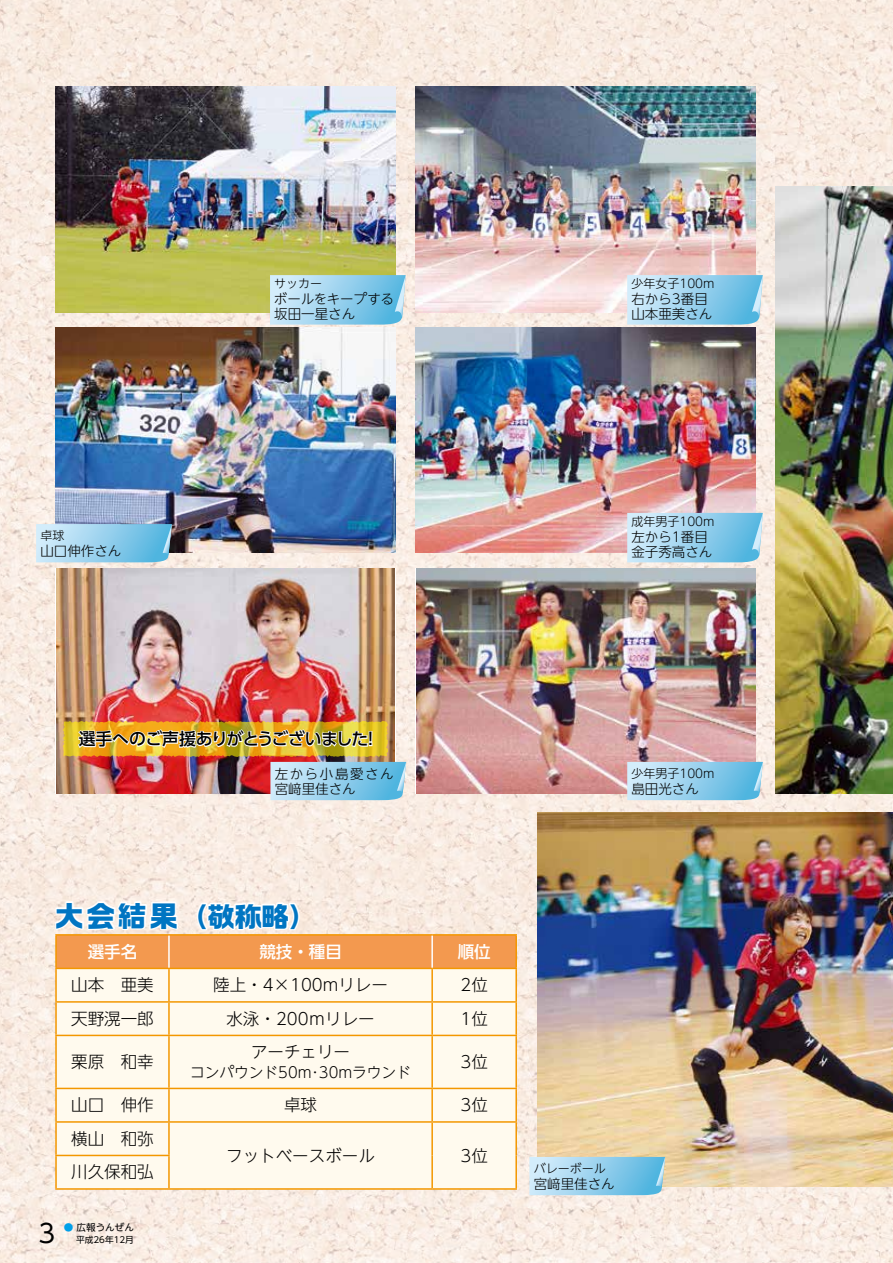
<style>
.page{position:relative;width:893px;height:1263px;background:#fff}
.page>*{position:absolute;margin:0;border:0;box-sizing:border-box;transform-origin:0 0}
.t1{font:700 27px "Ro G San Srf Std";color:#0075c2}
.t2{font:25.5px "UD Shin Go NT Pr 6";color:#000}
.t3{font:500 16.8px "UD Shin Go Pr 6";letter-spacing:-.03em;color:#000}
.t4{font:300 16.5px/33.5px "UD Shin Go NT Pr 6";color:#000}
.t5{font:500 16.5px "UD Shin Go NT Pr 6";color:#fff}
.t6{font:300 15px "UD Shin Go NT Pr 6";color:#000}
.t7{font:300 13.5px/15px "UD Shin Go NT Pr 6";color:#000}
.t8{font:300 13.5px/15px "UD Shin Go NT Pr 6";letter-spacing:.115em;color:#000}
.t9{font:300 12px "UD Shin Go NT Pr 6";color:#000}
.t10{font:9.6px "UD Shin Go NT Pr 6";color:#000}
.t11{font:8.7px "UD Shin Go NT Pr 6";color:#000}
.s1{font-size:28.5px}
.s2{color:#00a0e9}
</style>
<div class="page">
<img style="left:0;top:0;width:893px;height:1263px">
<svg style="left:892px;top:0;width:1px;height:22px"></svg>
<img style="left:55px;top:87px;width:340px;height:225px">
<img style="left:415px;top:87px;width:340px;height:225px">
<img style="left:55px;top:327px;width:340px;height:226px">
<img style="left:415px;top:327px;width:340px;height:226px">
<img style="left:56px;top:568px;width:338px;height:225px">
<img style="left:537px;top:812px;width:356px;height:374px">
<img style="left:416px;top:568px;width:339px;height:225px">
<img style="left:775px;top:187px;width:118px;height:606px">
<svg style="left:627px;top:513px;width:136px;height:49px;background:#9cd3ee"></svg>
<svg style="left:36px;top:524px;width:136px;height:38px;background:#96cfeb"></svg>
<svg style="left:627px;top:762px;width:136px;height:38px;background:#97d1ed"></svg>
<svg style="left:529px;top:1157px;width:136px;height:38px;background:#97d1ec"></svg>
<img style="left:63px;top:721px;width:343px;height:79px">
<svg style="left:270px;top:275px;width:136px;height:50px;background:#9cd3ed"></svg>
<svg style="left:627px;top:275px;width:136px;height:50px;background:#9dd3ee"></svg>
<svg style="left:54px;top:898px;width:462px;height:70px;background:#f6c6a0"></svg>
<div style="left:57px;top:969px;width:458px;height:219px;background:#fffaee"></div>
<hr style="left:55px;top:934px;width:114px;height:2px;background:#f39700">
<hr style="left:55px;top:936px;width:2px;height:32px;background:#f39700">
<hr style="left:169px;top:934px;width:263px;height:2px;background:#f39700">
<hr style="left:432px;top:934px;width:85px;height:2px;background:#f39700">
<hr style="left:515px;top:936px;width:2px;height:32px;background:#f39700">
<hr style="left:55px;top:968px;width:114px;height:1px;background:#f39700">
<hr style="left:55px;top:969px;width:2px;height:32px;background:#f39700">
<hr style="left:169px;top:968px;width:263px;height:1px;background:#f39700">
<hr style="left:168px;top:969px;width:2px;height:32px;background:#f39700">
<hr style="left:432px;top:968px;width:85px;height:1px;background:#f39700">
<hr style="left:431px;top:969px;width:2px;height:32px;background:#f39700">
<hr style="left:515px;top:969px;width:2px;height:32px;background:#f39700">
<hr style="left:55px;top:1001px;width:114px;height:2px;background:#f39700">
<hr style="left:55px;top:1003px;width:2px;height:32px;background:#f39700">
<hr style="left:169px;top:1001px;width:263px;height:2px;background:#f39700">
<hr style="left:168px;top:1003px;width:2px;height:32px;background:#f39700">
<hr style="left:432px;top:1001px;width:85px;height:2px;background:#f39700">
<hr style="left:431px;top:1003px;width:2px;height:32px;background:#f39700">
<hr style="left:515px;top:1003px;width:2px;height:32px;background:#f39700">
<hr style="left:55px;top:1035px;width:114px;height:1px;background:#f39700">
<hr style="left:55px;top:1036px;width:2px;height:52px;background:#f39700">
<hr style="left:169px;top:1035px;width:263px;height:1px;background:#f39700">
<hr style="left:168px;top:1036px;width:2px;height:52px;background:#f39700">
<hr style="left:432px;top:1035px;width:85px;height:1px;background:#f39700">
<hr style="left:431px;top:1036px;width:2px;height:52px;background:#f39700">
<hr style="left:515px;top:1036px;width:2px;height:52px;background:#f39700">
<hr style="left:55px;top:1088px;width:114px;height:1px;background:#f39700">
<hr style="left:55px;top:1089px;width:2px;height:32px;background:#f39700">
<hr style="left:169px;top:1088px;width:263px;height:1px;background:#f39700">
<hr style="left:168px;top:1089px;width:2px;height:32px;background:#f39700">
<hr style="left:432px;top:1088px;width:85px;height:1px;background:#f39700">
<hr style="left:431px;top:1089px;width:2px;height:32px;background:#f39700">
<hr style="left:515px;top:1089px;width:2px;height:32px;background:#f39700">
<hr style="left:55px;top:1121px;width:114px;height:2px;background:#f39700">
<hr style="left:55px;top:1123px;width:2px;height:32px;background:#f39700">
<hr style="left:169px;top:1121px;width:263px;height:2px;background:#f39700">
<hr style="left:168px;top:1123px;width:2px;height:32px;background:#f39700">
<hr style="left:432px;top:1121px;width:85px;height:2px;background:#f39700">
<hr style="left:431px;top:1123px;width:2px;height:32px;background:#f39700">
<hr style="left:515px;top:1123px;width:2px;height:32px;background:#f39700">
<hr style="left:55px;top:1155px;width:115px;height:1px;background:#f39700">
<hr style="left:55px;top:1156px;width:2px;height:32px;background:#f39700">
<hr style="left:168px;top:1156px;width:2px;height:32px;background:#f39700">
<hr style="left:431px;top:1155px;width:2px;height:33px;background:#f39700">
<hr style="left:515px;top:1155px;width:2px;height:33px;background:#f39700">
<hr style="left:55px;top:1188px;width:114px;height:2px;background:#f39700">
<hr style="left:169px;top:1188px;width:263px;height:2px;background:#f39700">
<hr style="left:432px;top:1188px;width:85px;height:2px;background:#f39700">
<hr style="left:168px;top:936px;width:2px;height:32px;background:#fff">
<hr style="left:431px;top:936px;width:2px;height:32px;background:#fff">
<p class="t9" style="left:274px;top:274px;width:49px">サッカー</p>
<p class="t7" style="left:274px;top:291px;width:122px">ボールをキープする坂田一星さん</p>
<p class="t9" style="left:631px;top:274px;width:85px">少年女子100m</p>
<p class="t7" style="left:631px;top:291px;width:82px">右から3番目山本亜美さん</p>
<p class="t9" style="left:40px;top:526px;width:25px">卓球</p>
<p class="t7" style="left:40px;top:543px;width:82px">山口伸作さん</p>
<p class="t9" style="left:631px;top:512px;width:85px">成年男子100m</p>
<p class="t7" style="left:631px;top:529px;width:82px">左から1番目金子秀高さん</p>
<p class="t3" style="left:79px;top:725px;width:291px">選手へのご声援ありがとうございました</p>
<p class="t3" style="left:362px;top:725px;width:18px">!</p>
<p class="t8" style="left:275px;top:765px;width:121px">左から小島愛さん宮﨑里佳さん</p>
<h1 class="t1" style="left:55px;top:898px;width:262px"><span class="s1">大会結果</span>（敬称略(</h1>
<p class="t5" style="left:88px;top:938px;width:51px">選手名</p>
<p class="t5" style="left:259px;top:938px;width:84px">競技・種目</p>
<p class="t5" style="left:458px;top:938px;width:34px">順位</p>
<p class="t4" style="left:71px;top:968px;width:84px">山本　亜美</p>
<p class="t4" style="left:213px;top:968px;width:176px">陸上・4×100mリレー</p>
<p class="t4" style="left:460px;top:968px;width:29px">2位</p>
<p class="t4" style="left:71px;top:1001px;width:84px">天野滉一郎</p>
<p class="t4" style="left:226px;top:1001px;width:150px">水泳・200ｍリレー</p>
<p class="t4" style="left:460px;top:1001px;width:29px">1位</p>
<p class="t4" style="left:251px;top:1035px;width:100px">アーチェリー</p>
<p class="t4" style="left:71px;top:1044px;width:84px">栗原　和幸</p>
<p class="t4" style="left:460px;top:1044px;width:29px">3位</p>
<p class="t6" style="left:190px;top:1060px;width:222px">コンパウンド50m･30mラウンド</p>
<p class="t4" style="left:71px;top:1088px;width:84px">山口　伸作横山　和弥</p>
<p class="t4" style="left:71px;top:1155px;width:84px">川久保和弘</p>
<h2 class="t2" style="left:38px;top:1212px;width:18px">3</h2>
<p class="t10" style="left:64px;top:1219px;width:72px"><span class="s2">●</span> 広報うんぜん</p>
<p class="t11" style="left:76px;top:1233px;width:59px">平成26年12月</p>
<p class="t4" style="left:284px;top:1088px;width:34px">卓球</p>
<p class="t4" style="left:226px;top:1138px;width:150px">フットベースボール</p>
<p class="t4" style="left:460px;top:1088px;width:29px">3位</p>
<p class="t4" style="left:460px;top:1138px;width:29px">3位</p>
<p class="t9" style="left:631px;top:764px;width:85px">少年男子100m</p>
<p class="t7" style="left:631px;top:780px;width:69px">島田光さん</p>
<p class="t9" style="left:534px;top:1159px;width:73px">バレーボール</p>
<p class="t7" style="left:534px;top:1175px;width:82px">宮﨑里佳さん</p>
</div>
